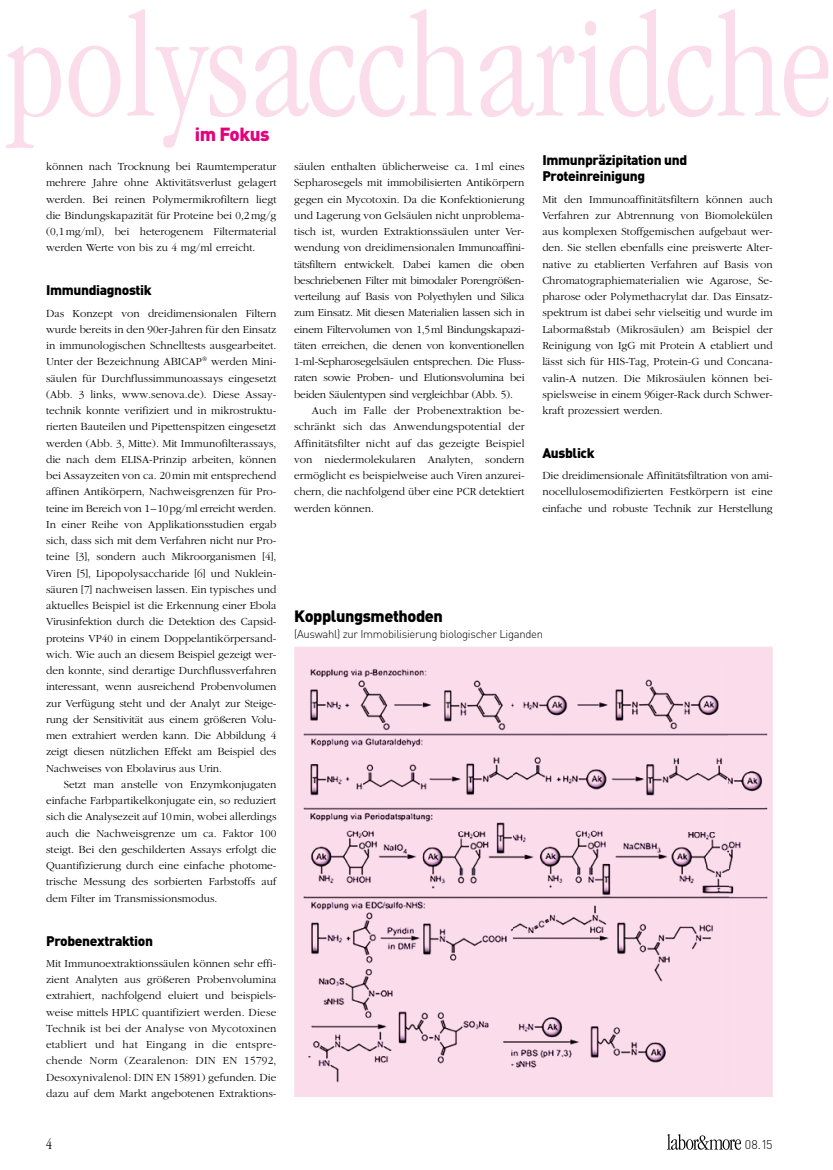
<style>
.page{position:relative;width:833px;height:1170px;background:#fff}
.page>*{position:absolute;margin:0;border:0;box-sizing:border-box;transform-origin:0 0}
.t1{font:300 condensed 150px "Garamond";color:#fadceb}
.t2{font:900 18.75px "DIN Pro";letter-spacing:-.025em;color:#e5007d}
.t3{font:900 16.25px "DIN Pro";letter-spacing:-.025em;color:#000}
.t4{font:300 condensed 15px "Garamond";color:#000}
.t5{font:900 13.75px/16.2px "DIN Pro";letter-spacing:-.025em;color:#000}
.t6{font:300 12.5px "DIN";color:#000}
.t7{font:300 11.25px/16.2px "Garamond";color:#000;text-align:justify}
.t8{font:300 11.25px "DIN Pro";letter-spacing:-.025em;color:#000}
</style>
<div class="page">
<img style="left:667px;top:1134px;width:73px;height:15px">
<div style="left:294px;top:647px;width:478px;height:449px;background:#fadceb"></div>
<img style="left:300px;top:659px;width:471px;height:432px">
<h1 class="t1" style="left:7px;top:-13px;width:826px">polysaccharidche</h1>
<h2 class="t2" style="left:195px;top:121px;width:76px">im Fokus</h2>
<p class="t7" style="left:46px;top:158px;width:232px">können nach Trocknung bei Raumtemperatur mehrere Jahre ohne Aktivitätsverlust gelagert werden. Bei reinen Polymermikrofiltern liegt die Bindungskapazität für Proteine bei 0,2 mg/g (0,1 mg/ml), bei heterogenem Filtermaterial werden Werte von bis zu 4 mg/ml erreicht.</p>
<p class="t5" style="left:46px;top:281px;width:107px">Immundiagnostik</p>
<p class="t7" style="left:46px;top:305px;width:232px">Das Konzept von dreidimensionalen Filtern wurde bereits in den 90er-Jahren für den Einsatz in immunologischen Schnelltests ausgearbeitet.<br>Unter der Bezeichnung ABICAP<sup>®</sup> werden Mini&shy;säulen für Durchflussimmunoassays eingesetzt (Abb. 3 links, www.senova.de). Diese Assay&shy;technik konnte verifiziert und in mikrostruktu&shy;rierten Bauteilen und Pipettenspitzen eingesetzt werden (Abb. 3, Mitte). Mit Immunofilterassays, die nach dem ELISA-Prinzip arbeiten, können bei Assayzeiten von ca. 20 min mit ent sprechend affinen Antikörpern, Nachweisgrenzen für Pro&shy;teine im Bereich von 1 – 10 pg/ml erreicht werden.<br>In einer Reihe von Applikationsstudien ergab sich, dass sich mit dem Verfahren nicht nur Pro&shy;teine [3], sondern auch Mikroorganismen [4], Viren [5], Lipopolysaccharide [6] und Nuklein&shy;säuren [7] nachweisen lassen. Ein typisches und aktuelles Beispiel ist die Erkennung einer Ebola Virusinfektion durch die Detektion des Capsid&shy;proteins VP40 in einem Doppelantikörpersand&shy;wich. Wie auch an diesem Beispiel gezeigt wer&shy;den konnte, sind derartige Durchflussverfahren interessant, wenn ausreichend Proben volumen zur Verfügung steht und der Analyt zur Steige&shy;rung der Sensitivität aus einem größeren Volu&shy;men extrahiert werden kann. Die Abbildung 4 zeigt diesen nützlichen Effekt am Beispiel des Nachweises von Ebolavirus aus Urin.</p>
<p class="t7" style="left:46px;top:776px;width:232px;text-indent:18px">Setzt man anstelle von Enzymkonjugaten einfache Farbpartikelkonjugate ein, so reduziert sich die Analysezeit auf 10 min, wobei allerdings auch die Nachweisgrenze um ca. Faktor 100 steigt. Bei den geschilderten Assays erfolgt die Quantifizierung durch eine einfache photome&shy;trische Messung des sorbierten Farbstoffs auf dem Filter im Transmissionsmodus.</p>
<p class="t5" style="left:46px;top:931px;width:108px">Probenextraktion</p>
<p class="t7" style="left:46px;top:955px;width:232px">Mit Immunoextraktionssäulen können sehr effi&shy;zient Analyten aus größeren Probenvolumina extrahiert, nachfolgend eluiert und beispiels&shy;weise mittels HPLC quantifiziert werden. Diese Technik ist bei der Analyse von Mycotoxinen etabliert und hat Eingang in die entspre&shy;chende Norm (Zearalenon: DIN EN 15792, Desoxynivalenol: DIN EN 15891) gefunden. Die dazu auf dem Markt angebotenen Extraktions-</p>
<p class="t7" style="left:294px;top:158px;width:232px">säulen enthalten üblicherweise ca. 1 ml eines Sepharosegels mit immobilisierten Antikörpern gegen ein Mycotoxin. Da die Konfektionierung und Lagerung von Gelsäulen nicht unproblema&shy;tisch ist, wurden Extraktionssäulen unter Ver&shy;wendung von dreidimensionalen Immunoaffini&shy;tätsfiltern entwickelt. Dabei kamen die oben beschriebenen Filter mit bimodaler Porengrößen&shy;verteilung auf Basis von Polyethylen und Silica zum Einsatz. Mit diesen Materialien lassen sich in einem Filtervolumen von 1,5 ml Bindungskapazi&shy;täten erreichen, die denen von konven tionellen 1-ml-Sepharosegelsäulen entsprechen. Die Fluss&shy;raten sowie Proben- und Elutions volumina bei beiden Säulentypen sind vergleichbar (Abb. 5).</p>
<p class="t7" style="left:294px;top:402px;width:232px;text-indent:18px">Auch im Falle der Probenextraktion be&shy;schränkt sich das Anwendungspotential der Affinitätsfilter nicht auf das gezeigte Beispiel von niedermolekularen Analyten, sondern ermöglicht es beispielweise auch Viren anzurei&shy;chern, die nachfolgend über eine PCR detektiert werden können.</p>
<p class="t5" style="left:542px;top:151px;width:146px">Immunpräzipitation und<br>Proteinreinigung</p>
<p class="t7" style="left:542px;top:191px;width:232px">Mit den Immunoaffinitätsfiltern können auch Verfahren zur Abtrenn ung von Biomolekülen aus komplexen Stoffgemischen aufgebaut wer&shy;den. Sie stellen ebenfalls eine preiswerte Alter&shy;native zu etablierten Verfahren auf Basis von Chromatographiematerialien wie Agarose, Se&shy;pharose oder Polymethacrylat dar. Das Einsatz&shy;spektrum ist dabei sehr vielseitig und wurde im Labormaßstab (Mikrosäulen) am Beispiel der Reinigung von IgG mit Protein A etabliert und lässt sich für HIS-Tag, Protein-G und Concana&shy;valin-A nutzen. Die Mikrosäulen können bei&shy;spielsweise in einem 96iger-Rack durch Schwer&shy;kraft prozessiert werden.</p>
<p class="t5" style="left:542px;top:444px;width:54px">Ausblick</p>
<p class="t7" style="left:542px;top:467px;width:232px">Die dreidimensionale Affinitätsfiltration von ami&shy;nocellulosemodifizierten Festkörpern ist eine einfache und robuste Technik zur Herstellung</p>
<h3 class="t3" style="left:294px;top:605px;width:150px">Kopplungsmethoden</h3>
<p class="t8" style="left:294px;top:626px;width:250px">(Auswahl) zur Immobilisierung biologischer Liganden</p>
<h3 class="t4" style="left:46px;top:1136px;width:7px">4</h3>
<p class="t6" style="left:745px;top:1136px;width:29px">08.15</p>
</div>
